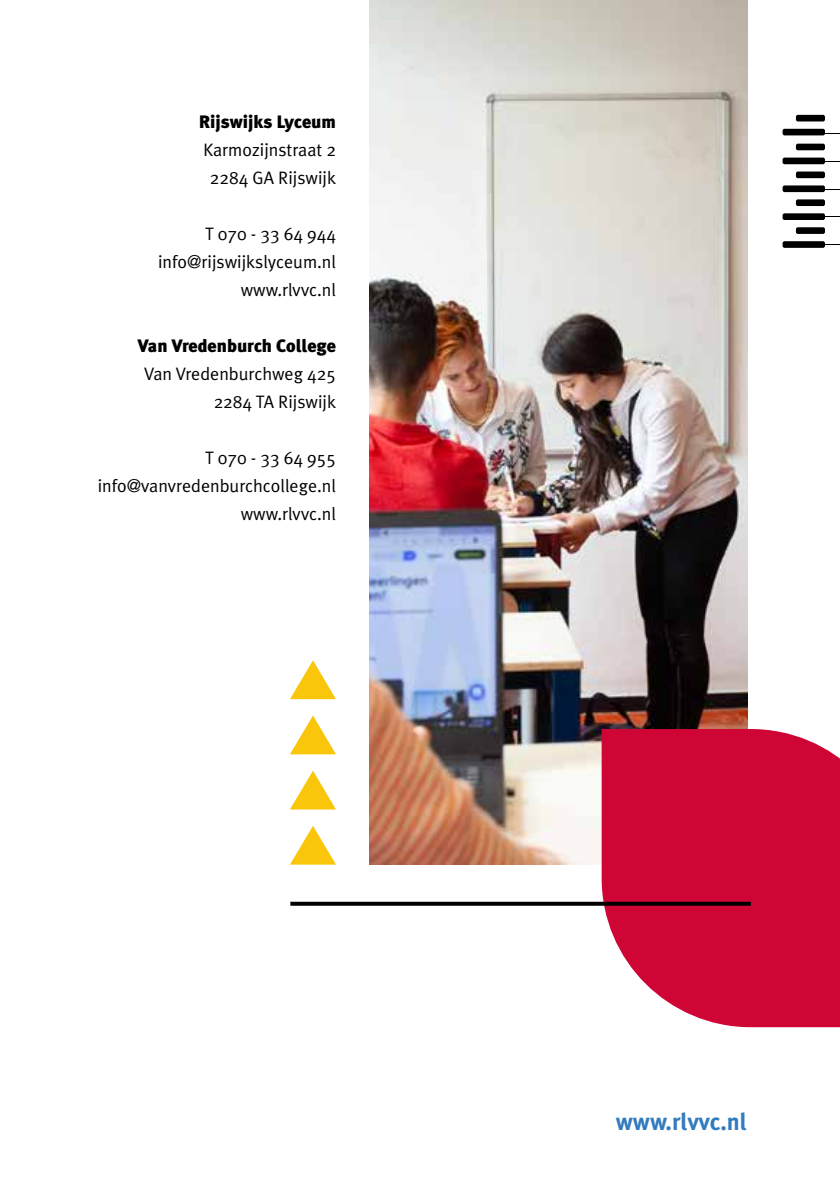
<style>
.page{position:relative;width:840px;height:1191px;background:#fff}
.page>*{position:absolute;margin:0;border:0;box-sizing:border-box;transform-origin:0 0}
.t1{font:700 24px "Meta Plus";color:#317bbf}
.t2{font:18px/28px "Meta Plus Normal";color:#000;text-align:right}
.t3{font:900 18px "Meta Plus";color:#000}
</style>
<div class="page">
<img style="left:369px;top:0;width:377px;height:864px">
<svg style="left:601px;top:729px;width:238px;height:298px;background:#d3214c"></svg>
<svg style="left:290px;top:826px;width:46px;height:38px"></svg>
<svg style="left:290px;top:771px;width:46px;height:38px"></svg>
<svg style="left:290px;top:715px;width:46px;height:39px"></svg>
<svg style="left:290px;top:660px;width:46px;height:39px"></svg>
<svg style="left:290px;top:901px;width:460px;height:4px;background:#2d2123"></svg>
<div style="left:782px;top:241px;width:42px;height:7px;background:#000;border-radius:2px"></div>
<div style="left:782px;top:213px;width:42px;height:7px;background:#000;border-radius:2px"></div>
<div style="left:782px;top:185px;width:42px;height:7px;background:#000;border-radius:2px"></div>
<div style="left:782px;top:158px;width:42px;height:6px;background:#000;border-radius:2px"></div>
<div style="left:795px;top:227px;width:29px;height:7px;background:#000;border-radius:2px"></div>
<div style="left:795px;top:199px;width:29px;height:7px;background:#000;border-radius:2px"></div>
<div style="left:795px;top:171px;width:29px;height:7px;background:#000;border-radius:2px"></div>
<div style="left:795px;top:144px;width:29px;height:6px;background:#000;border-radius:2px"></div>
<div style="left:782px;top:129px;width:42px;height:6px;background:#000;border-radius:2px"></div>
<div style="left:795px;top:115px;width:29px;height:6px;background:#000;border-radius:2px"></div>
<svg style="left:824px;top:244px;width:15px;height:1px"></svg>
<svg style="left:824px;top:216px;width:15px;height:1px"></svg>
<svg style="left:824px;top:189px;width:15px;height:1px"></svg>
<svg style="left:824px;top:161px;width:15px;height:1px"></svg>
<svg style="left:824px;top:133px;width:15px;height:1px"></svg>
<p class="t3" style="left:199px;top:111px;width:138px">Rijswijks Lyceum</p>
<p class="t2" style="left:203px;top:136px;width:134px;text-align:center">Karmozijnstraat 2<br>2284 GA Rijswijk</p>
<p class="t2" style="left:158px;top:220px;width:179px">T 070 - 33 64 944 info@rijswijkslyceum.nl www.rlvvc.nl</p>
<p class="t3" style="left:138px;top:335px;width:199px">Van Vredenburch College</p>
<p class="t2" style="left:144px;top:360px;width:193px">Van Vredenburchweg 425<br>2284 TA Rijswijk</p>
<p class="t2" style="left:98px;top:444px;width:239px">T 070 - 33 64 955 info@vanvredenburchcollege.nl www.rlvvc.nl</p>
<h1 class="t1" style="left:615px;top:1108px;width:133px">www.rlvvc.nl</h1>
</div>
